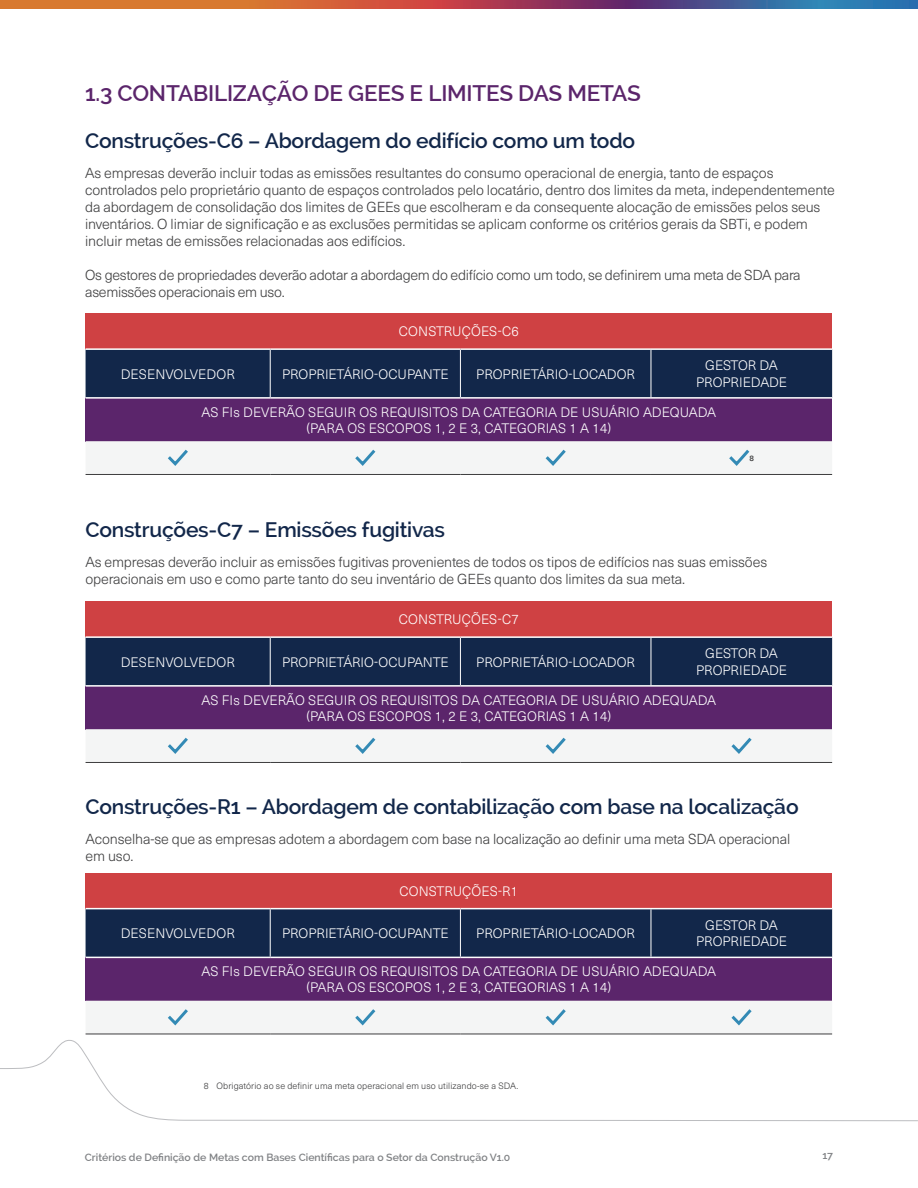
<style>
.page{position:relative;width:918px;height:1188px;background:#fff}
.page>*{position:absolute;margin:0;border:0;box-sizing:border-box;transform-origin:0 0}
.t1{font:600 22.5px "Raleway";letter-spacing:-.01em;color:#5b256b}
.t2{font:600 21px "Raleway";letter-spacing:-.01em;color:#12274a}
.Bullet{font:300 14.25px/17.1px "Neue Haas Unica";letter-spacing:-.01em;color:#3e3e3f}
.Body{font:300 13.5px/16.2px "Neue Haas Unica";color:#fff;text-align:center}
.t3{font:600 10.5px "Raleway";color:#808285}
.Footnote{font:300 9px "Neue Haas Unica";letter-spacing:.01em;color:#3e3e3f}
.Body-2{font:500 7.8px "Neue Haas Unica";color:#3e3e3f}
</style>
<div class="page">
<svg style="left:1px;top:0;width:917px;height:9px;background:#985d5c"></svg>
<svg style="left:0;top:1040px;width:918px;height:82px"></svg>
<div style="left:86px;top:314px;width:746px;height:35px;background:#cf4143"></div>
<div style="left:86px;top:350px;width:746px;height:47px;background:#12274a"></div>
<div style="left:86px;top:398px;width:746px;height:43px;background:#5b256b"></div>
<hr style="left:460px;top:350px;width:1px;height:47px;background:#fff">
<hr style="left:86px;top:474px;width:184px;height:1px;background:#3e3e3f">
<hr style="left:270px;top:474px;width:190px;height:1px;background:#3e3e3f">
<hr style="left:460px;top:474px;width:191px;height:1px;background:#3e3e3f">
<hr style="left:651px;top:474px;width:181px;height:1px;background:#3e3e3f">
<hr style="left:651px;top:350px;width:1px;height:47px;background:#fff">
<hr style="left:270px;top:350px;width:1px;height:47px;background:#fff">
<hr style="left:86px;top:397px;width:184px;height:2px;background:#fff">
<hr style="left:270px;top:397px;width:190px;height:2px;background:#fff">
<hr style="left:460px;top:397px;width:191px;height:2px;background:#fff">
<hr style="left:651px;top:397px;width:181px;height:2px;background:#fff">
<hr style="left:86px;top:348px;width:184px;height:2px;background:#fff">
<hr style="left:270px;top:348px;width:190px;height:2px;background:#fff">
<hr style="left:460px;top:348px;width:191px;height:2px;background:#fff">
<hr style="left:651px;top:348px;width:181px;height:2px;background:#fff">
<div style="left:86px;top:441px;width:746px;height:33px;background:#f4f5f5"></div>
<div style="left:86px;top:602px;width:746px;height:35px;background:#cf4143"></div>
<div style="left:86px;top:638px;width:746px;height:47px;background:#12274a"></div>
<div style="left:86px;top:686px;width:746px;height:43px;background:#5b256b"></div>
<hr style="left:460px;top:638px;width:1px;height:47px;background:#fff">
<hr style="left:86px;top:762px;width:184px;height:1px;background:#3e3e3f">
<hr style="left:270px;top:762px;width:190px;height:1px;background:#3e3e3f">
<hr style="left:460px;top:762px;width:191px;height:1px;background:#3e3e3f">
<hr style="left:651px;top:762px;width:181px;height:1px;background:#3e3e3f">
<hr style="left:651px;top:638px;width:1px;height:47px;background:#fff">
<hr style="left:270px;top:638px;width:1px;height:47px;background:#fff">
<hr style="left:86px;top:685px;width:184px;height:2px;background:#fff">
<hr style="left:270px;top:685px;width:190px;height:2px;background:#fff">
<hr style="left:460px;top:685px;width:191px;height:2px;background:#fff">
<hr style="left:651px;top:685px;width:181px;height:2px;background:#fff">
<hr style="left:86px;top:636px;width:184px;height:2px;background:#fff">
<hr style="left:270px;top:636px;width:190px;height:2px;background:#fff">
<hr style="left:460px;top:636px;width:191px;height:2px;background:#fff">
<hr style="left:651px;top:636px;width:181px;height:2px;background:#fff">
<div style="left:86px;top:729px;width:746px;height:33px;background:#f4f5f5"></div>
<div style="left:86px;top:873px;width:746px;height:36px;background:#cf4143"></div>
<div style="left:86px;top:909px;width:746px;height:48px;background:#12274a"></div>
<div style="left:86px;top:957px;width:746px;height:44px;background:#5b256b"></div>
<hr style="left:460px;top:909px;width:1px;height:48px;background:#fff">
<hr style="left:86px;top:1034px;width:184px;height:1px;background:#3e3e3f">
<hr style="left:270px;top:1034px;width:190px;height:1px;background:#3e3e3f">
<hr style="left:460px;top:1034px;width:191px;height:1px;background:#3e3e3f">
<hr style="left:651px;top:1034px;width:181px;height:1px;background:#3e3e3f">
<hr style="left:651px;top:909px;width:1px;height:48px;background:#fff">
<hr style="left:270px;top:909px;width:1px;height:48px;background:#fff">
<hr style="left:86px;top:957px;width:184px;height:1px;background:#fff">
<hr style="left:270px;top:957px;width:190px;height:1px;background:#fff">
<hr style="left:460px;top:957px;width:191px;height:1px;background:#fff">
<hr style="left:651px;top:957px;width:181px;height:1px;background:#fff">
<hr style="left:86px;top:908px;width:184px;height:1px;background:#fff">
<hr style="left:270px;top:908px;width:190px;height:1px;background:#fff">
<hr style="left:460px;top:908px;width:191px;height:1px;background:#fff">
<hr style="left:651px;top:908px;width:181px;height:1px;background:#fff">
<div style="left:86px;top:1001px;width:746px;height:33px;background:#f4f5f5"></div>
<h2 class="t1" style="left:85px;top:80px;width:557px">1.3 CONTABILIZAÇÃO DE GEES E LIMITES DAS METAS</h2>
<h3 class="t2" style="left:85px;top:128px;width:552px">Construções-C6 – Abordagem do edifício como um todo</h3>
<p class="Bullet" style="left:85px;top:163px;width:751px">As empresas deverão incluir todas as emissões resultantes do consumo operacional de energia, tanto de espaços controlados pelo proprietário quanto de espaços controlados pelo locatário, dentro dos limites da meta, independentemente da abordagem de consolidação dos limites de GEEs que escolheram e da consequente alocação de emissões pelos seus inventários. O limiar de significação e as exclusões permitidas se aplicam conforme os critérios gerais da SBTi, e podem incluir metas de emissões relacionadas aos edifícios.</p>
<p class="Bullet" style="left:85px;top:266px;width:717px">Os gestores de propriedades deverão adotar a abordagem do edifício como um todo, se definirem uma meta de SDA para asemissões operacionais em uso.</p>
<p class="Body" style="left:399px;top:323px;width:121px">CONSTRUÇÕES-C6</p>
<p class="Body" style="left:121px;top:365px;width:116px">DESENVOLVEDOR</p>
<p class="Body" style="left:282px;top:365px;width:168px">PROPRIETÁRIO-OCUPANTE</p>
<p class="Body" style="left:476px;top:365px;width:160px">PROPRIETÁRIO-LOCADOR</p>
<p class="Body" style="left:696px;top:357px;width:92px">GESTOR DA<br>PROPRIEDADE</p>
<p class="Body" style="left:201px;top:403px;width:516px">AS FIs DEVERÃO SEGUIR OS REQUISITOS DA CATEGORIA DE USUÁRIO ADEQUADA</p>
<p class="Body" style="left:306px;top:419px;width:306px">(PARA OS ESCOPOS 1, 2 E 3, CATEGORIAS 1 A 14)</p>
<p class="Body-2" style="left:749px;top:453px;width:6px">8</p>
<h3 class="t2" style="left:85px;top:517px;width:361px">Construções-C7 – Emissões fugitivas</h3>
<p class="Bullet" style="left:85px;top:552px;width:683px">As empresas deverão incluir as emissões fugitivas provenientes de todos os tipos de edifícios nas suas emissões operacionais em uso e como parte tanto do seu inventário de GEEs quanto dos limites da sua meta.</p>
<p class="Body" style="left:399px;top:611px;width:121px">CONSTRUÇÕES-C7</p>
<p class="Body" style="left:121px;top:653px;width:116px">DESENVOLVEDOR</p>
<p class="Body" style="left:282px;top:653px;width:168px">PROPRIETÁRIO-OCUPANTE</p>
<p class="Body" style="left:476px;top:653px;width:160px">PROPRIETÁRIO-LOCADOR</p>
<p class="Body" style="left:696px;top:645px;width:92px">GESTOR DA<br>PROPRIEDADE</p>
<p class="Body" style="left:201px;top:691px;width:516px">AS FIs DEVERÃO SEGUIR OS REQUISITOS DA CATEGORIA DE USUÁRIO ADEQUADA</p>
<p class="Body" style="left:306px;top:707px;width:306px">(PARA OS ESCOPOS 1, 2 E 3, CATEGORIAS 1 A 14)</p>
<h3 class="t2" style="left:85px;top:795px;width:715px">Construções-R1 – Abordagem de contabilização com base na localização</h3>
<p class="Bullet" style="left:85px;top:830px;width:706px">Aconselha-se que as empresas adotem a abordagem com base na localização ao definir uma meta SDA operacional em uso.</p>
<p class="Body" style="left:399px;top:882px;width:120px">CONSTRUÇÕES-R1</p>
<p class="Body" style="left:121px;top:925px;width:116px">DESENVOLVEDOR</p>
<p class="Body" style="left:282px;top:925px;width:168px">PROPRIETÁRIO-OCUPANTE</p>
<p class="Body" style="left:476px;top:925px;width:160px">PROPRIETÁRIO-LOCADOR</p>
<p class="Body" style="left:696px;top:916px;width:92px">GESTOR DA<br>PROPRIEDADE</p>
<p class="Body" style="left:201px;top:962px;width:516px">AS FIs DEVERÃO SEGUIR OS REQUISITOS DA CATEGORIA DE USUÁRIO ADEQUADA</p>
<p class="Body" style="left:306px;top:979px;width:306px">(PARA OS ESCOPOS 1, 2 E 3, CATEGORIAS 1 A 14)</p>
<p class="Footnote" style="left:204px;top:1079px;width:316px">8 Obrigatório ao se definir uma meta operacional em uso utilizando-se a SDA.</p>
<p class="t3" style="left:85px;top:1151px;width:427px">Critérios de Definição de Metas com Bases Científicas para o Setor da Construção V1.0</p>
<p class="t3" style="left:822px;top:1150px;width:12px">17</p>
</div>
